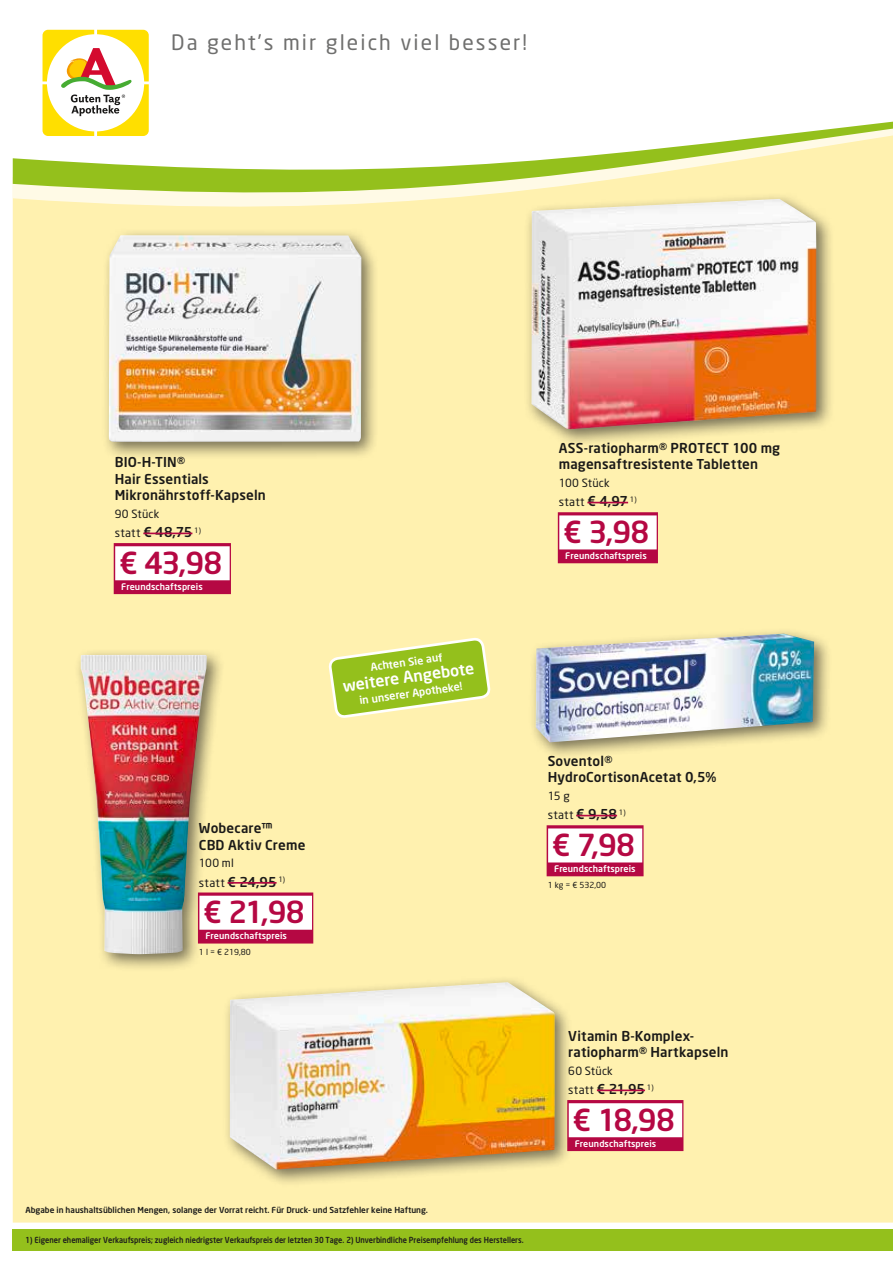
<style>
.page{position:relative;width:893px;height:1263px;background:#fff}
.page>*{position:absolute;margin:0;border:0;box-sizing:border-box;transform-origin:0 0}
._04_Angebotspreis{font:500 30px "Neo Sans";letter-spacing:-.025em;color:#b50843}
.t1{font:21px "Neo Sans";letter-spacing:.1em;color:#6f6f6e}
.t2{font:500 15.75px "Neo Sans";color:#fff}
._01_Artikel{font:500 13.5px/16.5px "Neo Sans";letter-spacing:.01em;color:#1a1918}
._03_statt_Preis{font:500 13.5px "Neo Sans";letter-spacing:-.015em;color:#1a1918}
._03_statt_Preis-2{font:11.55px "Neo Sans";letter-spacing:.025em;color:#1a1918}
._02_Text{font:11.25px "Neo Sans";letter-spacing:.015em;color:#1a1918}
.t3{font:500 10.65px "Neo Sans";color:#fff}
._07_T_Wirberaten{font:500 9px "Neo Sans";letter-spacing:.01em;color:#fff}
.t4{font:500 8.25px "Neo Sans";color:#1d1d1b;scale:.9 1}
.t5{font:500 8.25px "Neo Sans";color:#1d1d1b}
._05_Grundpreis{font:8.25px "Neo Sans";color:#1a1918}
.s1{font-weight:400;font-size:11.55px}
.s2{font-weight:500;font-size:13.5px}
</style>
<div class="page">
<div style="left:13px;top:95px;width:880px;height:1127px;background:#fff1af"></div>
<svg style="left:43px;top:30px;width:106px;height:91px"></svg>
<div style="left:13px;top:1229px;width:880px;height:21px;background:#94c01c"></div>
<svg style="left:13px;top:121px;width:880px;height:88px"></svg>
<div style="left:528px;top:627px;width:304px;height:133px;background:#1a1918;opacity:.6"></div>
<img style="left:536px;top:634px;width:278px;height:108px">
<div style="left:547px;top:825px;width:97px;height:51px;background:#b50843"></div>
<div style="left:548px;top:828px;width:94px;height:34px;background:#fff"></div>
<hr style="left:576px;top:815px;width:41px;height:1px;background:#b50843">
<div style="left:222px;top:975px;width:351px;height:212px;background:#1a1918;opacity:.6"></div>
<img style="left:230px;top:982px;width:325px;height:187px">
<div style="left:567px;top:1100px;width:116px;height:51px;background:#b50843"></div>
<div style="left:569px;top:1103px;width:113px;height:34px;background:#fff"></div>
<hr style="left:597px;top:1089px;width:48px;height:2px;background:#b50843">
<div style="left:73px;top:647px;width:152px;height:325px;background:#1a1918;opacity:.6"></div>
<img style="left:81px;top:655px;width:126px;height:299px">
<div style="left:198px;top:892px;width:115px;height:51px;background:#b50843"></div>
<div style="left:199px;top:896px;width:113px;height:34px;background:#fff"></div>
<hr style="left:228px;top:882px;width:49px;height:2px;background:#b50843">
<div style="left:101px;top:228px;width:279px;height:232px;background:#1a1918;opacity:.6"></div>
<img style="left:109px;top:235px;width:252px;height:207px">
<div style="left:114px;top:543px;width:117px;height:51px;background:#b50843"></div>
<div style="left:115px;top:546px;width:115px;height:34px;background:#fff"></div>
<hr style="left:143px;top:533px;width:49px;height:1px;background:#b50843">
<svg style="left:329px;top:638px;width:161px;height:79px;background:#b8d154"></svg>
<div style="left:524px;top:192px;width:311px;height:255px;background:#1a1918;opacity:.6"></div>
<img style="left:531px;top:199px;width:285px;height:230px">
<div style="left:558px;top:512px;width:100px;height:51px;background:#b50843"></div>
<div style="left:559px;top:515px;width:98px;height:34px;background:#fff"></div>
<hr style="left:587px;top:502px;width:41px;height:1px;background:#b50843">
<p class="t1" style="left:171px;top:30px;width:357px">Da geht’s mir gleich viel besser!</p>
<p class="_01_Artikel" style="left:115px;top:454px;width:153px">BIO-H-TIN®<br>Hair Essentials<br>Mikronährstoff-Kapseln</p>
<p class="_02_Text" style="left:115px;top:507px;width:46px">90 Stück</p>
<p class="_03_statt_Preis" style="left:115px;top:524px;width:88px"><span class="s1">statt</span> € 48,75 <sup>1)</sup></p>
<p class="_04_Angebotspreis" style="left:119px;top:544px;width:105px">€ 43,98</p>
<p class="_07_T_Wirberaten" style="left:121px;top:581px;width:83px">Freundschaftspreis</p>
<p class="t3" style="left:370px;top:660px;width:74px;rotate:-8deg">Achten Sie auf</p>
<p class="t2" style="left:342px;top:676px;width:134px;rotate:-8deg">weitere Angebote</p>
<p class="t3" style="left:359px;top:694px;width:105px;rotate:-8deg">in unserer Apotheke!</p>
<p class="_01_Artikel" style="left:199px;top:819px;width:108px">Wobecare™<br>CBD Aktiv Creme</p>
<p class="_02_Text" style="left:199px;top:856px;width:36px">100 ml</p>
<p class="_03_statt_Preis" style="left:199px;top:873px;width:88px"><span class="s1">statt</span> € 24,95 <sup>1)</sup></p>
<p class="_04_Angebotspreis" style="left:203px;top:893px;width:103px">€ 21,98</p>
<p class="_07_T_Wirberaten" style="left:205px;top:930px;width:83px">Freundschaftspreis</p>
<p class="_05_Grundpreis" style="left:199px;top:947px;width:53px">1 l = € 219,80</p>
<p class="_01_Artikel" style="left:559px;top:439px;width:223px">ASS-ratiopharm® PROTECT 100 mg magensaftresistente Tabletten</p>
<p class="_02_Text" style="left:559px;top:476px;width:52px">100 Stück</p>
<p class="_03_statt_Preis-2" style="left:559px;top:495px;width:79px">statt <span class="s2">€ 4,97</span> <sup>1)</sup></p>
<p class="_04_Angebotspreis" style="left:563px;top:513px;width:88px">€ 3,98</p>
<p class="_07_T_Wirberaten" style="left:565px;top:550px;width:83px">Freundschaftspreis</p>
<p class="_01_Artikel" style="left:548px;top:752px;width:170px">Soventol®<br>HydroCortisonAcetat 0,5%</p>
<p class="_02_Text" style="left:548px;top:789px;width:23px">15 g</p>
<p class="_03_statt_Preis-2" style="left:548px;top:808px;width:79px">statt <span class="s2">€ 9,58</span> <sup>1)</sup></p>
<p class="_04_Angebotspreis" style="left:552px;top:826px;width:85px">€ 7,98</p>
<p class="_07_T_Wirberaten" style="left:554px;top:863px;width:83px">Freundschaftspreis</p>
<p class="_05_Grundpreis" style="left:548px;top:880px;width:60px">1 kg = € 532,00</p>
<p class="t5" style="left:26px;top:1205px;width:404px">Abgabe in haushaltsüblichen Mengen, solange der Vorrat reicht. Für Druck- und Satzfehler keine Haftung.</p>
<p class="t4" style="left:26px;top:1235px;width:555px">1) Eigener ehemaliger Verkaufspreis; zugleich niedrigster Verkaufspreis der letzten 30 Tage. 2) Unverbindliche Preisempfehlung des Herstellers.</p>
<p class="_01_Artikel" style="left:568px;top:1027px;width:162px">Vitamin B-Komplex&shy;ratiopharm® Hartkapseln</p>
<p class="_02_Text" style="left:568px;top:1063px;width:46px">60 Stück</p>
<p class="_03_statt_Preis" style="left:568px;top:1080px;width:87px"><span class="s1">statt</span> € 21,95 <sup>1)</sup></p>
<p class="_04_Angebotspreis" style="left:573px;top:1101px;width:104px">€ 18,98</p>
<p class="_07_T_Wirberaten" style="left:575px;top:1138px;width:83px">Freundschaftspreis</p>
</div>
